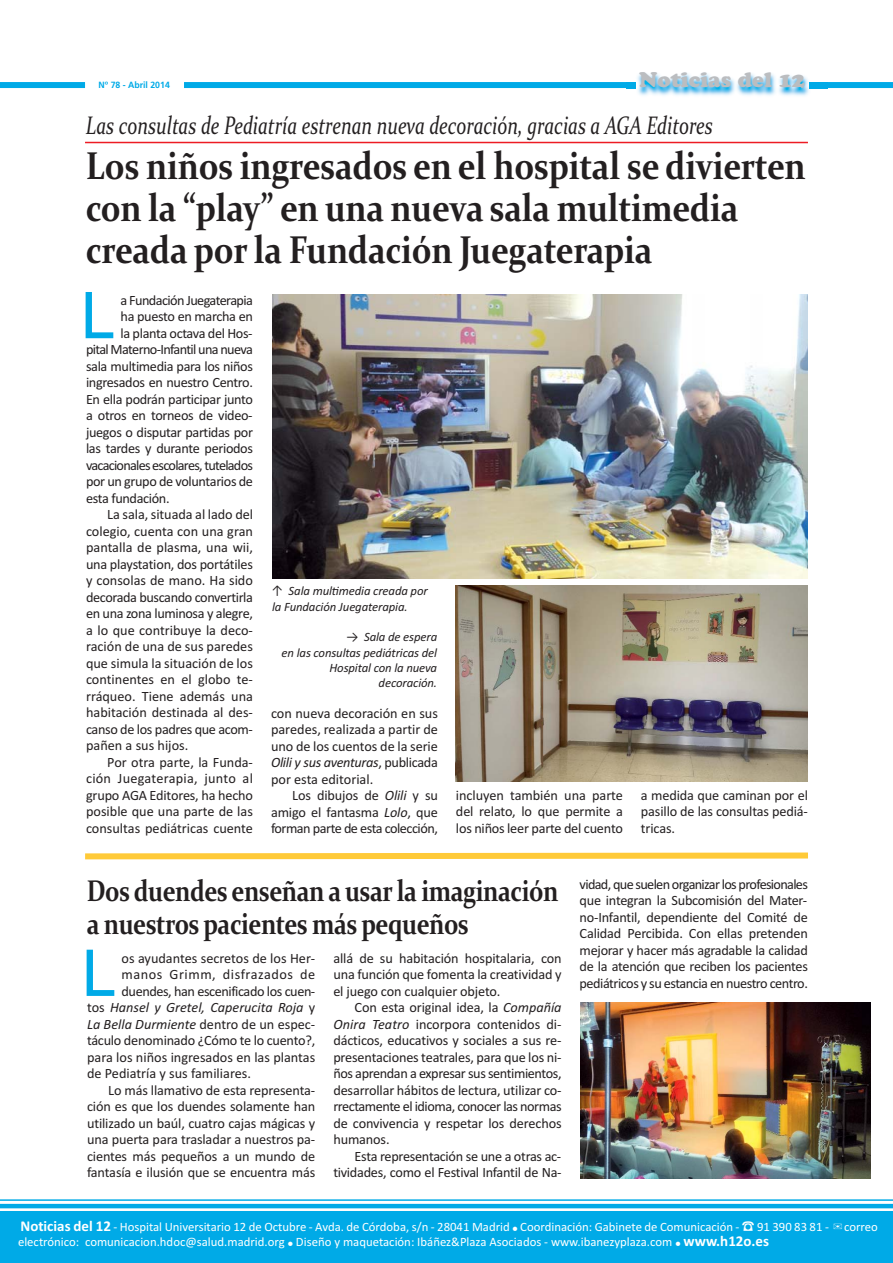
<style>
.page{position:relative;width:893px;height:1263px;background:#fff}
.page>*{position:absolute;margin:0;border:0;box-sizing:border-box;transform-origin:0 0}
.t1{font:700 63px "Bell Gothic Std";color:#00aae7}
.t2{font:700 39px/42px "Constantia";letter-spacing:-.01em;color:#231f20;scale:.85 1}
.t3{font:700 30px/33px "Constantia";letter-spacing:-.02em;color:#231f20;scale:.8 1}
.t4{font:italic 25.5px "Constantia";color:#231f20;scale:.75 1}
.t5{font:21px "Cooper Black Std";color:#bbbdc0}
.t6{font:14.25px/16.5px "Calibri";letter-spacing:-.01em;color:#231f20;text-align:justify}
.t7{font:italic 14.25px "Calibri";color:#231f20}
.t8{font:14.25px "Calibri";letter-spacing:-.03em;color:#231f20}
.t9{font:14.25px "Calibri";letter-spacing:-.055em;color:#231f20}
.t10{font:14.25px "Calibri";letter-spacing:-.045em;color:#231f20}
.t11{font:14.25px "Calibri";letter-spacing:.04em;color:#231f20}
.t12{font:14.25px "Calibri";letter-spacing:.02em;color:#231f20}
.t13{font:14.25px "Calibri";letter-spacing:-.04em;color:#231f20}
.t14{font:12.75px/15px "Calibri";color:#fff}
.t15{font:italic 12.75px/15.3px "Calibri";letter-spacing:-.01em;color:#231f20}
.t16{font:700 9px "Frutiger";color:#00aae7}
.s1{font-style:italic}
.s2{font-style:normal}
.s3{font-weight:700;font-size:15px}
.s4{font-family:"Lucida Sans Unicode";font-size:7.5px}
.s5{font-family:"MS Gothic"}
</style>
<div class="page">
<div style="left:184px;top:82px;width:452px;height:6px;background:#00aae7"></div>
<div style="left:809px;top:82px;width:84px;height:6px;background:#00aae7"></div>
<img style="left:627px;top:73px;width:201px;height:23px">
<svg style="left:627px;top:82px;width:9px;height:6px"></svg>
<img style="left:809px;top:82px;width:19px;height:6px">
<div style="left:0;top:82px;width:85px;height:6px;background:#00aae7"></div>
<div style="left:0;top:1211px;width:893px;height:52px;background:#00aae7"></div>
<hr style="left:0;top:1199px;width:893px;height:2px;background:#00aae7">
<hr style="left:0;top:1204px;width:893px;height:4px;background:#00aae7">
<img style="left:580px;top:1002px;width:290px;height:177px">
<svg style="left:85px;top:852px;width:723px;height:8px;background:#ffd769"></svg>
<hr style="left:85px;top:142px;width:723px;height:1px;background:#ed1c24">
<img style="left:456px;top:585px;width:352px;height:196px">
<img style="left:272px;top:294px;width:536px;height:284px">
<p class="t16" style="left:99px;top:81px;width:73px">Nº 78 - Abril 2014</p>
<h3 class="t5" style="left:639px;top:68px;width:168px">Noticias del 12</h3>
<h3 class="t4" style="left:86px;top:115px;width:838px">Las consultas de Pediatría estrenan nueva decoración, gracias a AGA Editores</h3>
<h2 class="t2" style="left:86px;top:149px;width:848px">Los niños ingresados en el hospital se divierten con la “play” en una nueva sala multimedia creada por la Fundación Juegaterapia</h2>
<h1 class="t1" style="left:78px;top:280px;width:40px">L</h1>
<p class="t13" style="left:121px;top:295px;width:134px">a Fundación Juegaterapia</p>
<p class="t6" style="left:121px;top:309px;width:134px">ha puesto en marcha en</p>
<p class="t6" style="left:121px;top:326px;width:134px">la planta octava del Hos-</p>
<p class="t10" style="left:86px;top:345px;width:168px">pital Materno-Infantil una nueva</p>
<p class="t6" style="left:86px;top:359px;width:168px">sala multimedia para los niños</p>
<p class="t6" style="left:86px;top:375px;width:168px">ingresados en nuestro Centro.</p>
<p class="t6" style="left:86px;top:392px;width:168px">En ella podrán participar junto</p>
<p class="t6" style="left:86px;top:408px;width:168px">a otros en torneos de video-</p>
<p class="t6" style="left:86px;top:425px;width:168px">juegos o disputar partidas por</p>
<p class="t6" style="left:86px;top:441px;width:168px">las tardes y durante periodos</p>
<p class="t9" style="left:86px;top:460px;width:168px">vacacionales escolares, tutelados</p>
<p class="t6" style="left:86px;top:474px;width:168px">por un grupo de voluntarios de</p>
<p class="t6" style="left:86px;top:491px;width:85px">esta fundación.</p>
<p class="t6" style="left:107px;top:507px;width:147px">La sala, situada al lado del</p>
<p class="t6" style="left:86px;top:524px;width:168px">colegio, cuenta con una gran</p>
<p class="t6" style="left:86px;top:540px;width:168px">pantalla de plasma, una wii,</p>
<p class="t6" style="left:86px;top:557px;width:168px">una playstation, dos portátiles</p>
<p class="t6" style="left:86px;top:573px;width:168px">y consolas de mano. Ha sido</p>
<p class="t8" style="left:86px;top:592px;width:168px">decorada buscando convertirla</p>
<p class="t6" style="left:86px;top:606px;width:168px">en una zona luminosa y alegre,</p>
<p class="t6" style="left:86px;top:623px;width:168px">a lo que contribuye la deco-</p>
<p class="t6" style="left:86px;top:639px;width:168px">ración de una de sus paredes</p>
<p class="t6" style="left:86px;top:656px;width:168px">que simula la situación de los</p>
<p class="t6" style="left:86px;top:672px;width:168px">continentes en el globo te-</p>
<p class="t6" style="left:86px;top:689px;width:168px">rráqueo. Tiene además una</p>
<p class="t6" style="left:86px;top:705px;width:168px">habitación destinada al des-</p>
<p class="t6" style="left:86px;top:722px;width:168px">canso de los padres que acom-</p>
<p class="t6" style="left:86px;top:738px;width:104px">pañen a sus hijos.</p>
<p class="t6" style="left:107px;top:755px;width:147px">Por otra parte, la Funda-</p>
<p class="t12" style="left:86px;top:774px;width:168px">ción Juegaterapia, junto al</p>
<p class="t6" style="left:86px;top:788px;width:168px">grupo AGA Editores, ha hecho</p>
<p class="t6" style="left:86px;top:804px;width:168px">posible que una parte de las</p>
<p class="t6" style="left:86px;top:821px;width:168px">consultas pediátricas cuente</p>
<p class="t15" style="left:283px;top:597px;width:13px;rotate:-180deg">↓</p>
<p class="t15" style="left:272px;top:585px;width:157px;text-indent:17px">Sala multimedia creada por la Fundacion Juegaterapia.</p>
<p class="t15" style="left:330px;top:600px;width:4px">́</p>
<p class="t15" style="left:282px;top:630px;width:157px;text-align:right">Sala de espera<br>en las consultas pediatricas del</p>
<p class="t15" style="left:345px;top:643px;width:13px;rotate:-90deg">↓</p>
<p class="t15" style="left:392px;top:646px;width:4px">́</p>
<p class="t15" style="left:329px;top:661px;width:109px">Hospital con la nueva</p>
<p class="t15" style="left:379px;top:676px;width:60px">decoracion.́</p>
<p class="t6" style="left:271px;top:706px;width:169px">con nueva decoración en sus paredes, realizada a partir de uno de los cuentos de la serie <span class="s1">Olili y sus aventuras</span>, publicada por esta editorial.</p>
<p class="t6" style="left:271px;top:788px;width:168px;text-indent:21px">Los dibujos de <span class="s1">Olili</span> y su amigo el fantasma <span class="s1">Lolo</span>, que forman parte de esta colección,</p>
<p class="t6" style="left:456px;top:788px;width:168px">incluyen también una parte del relato, lo que permite a los niños leer parte del cuento</p>
<p class="t6" style="left:641px;top:788px;width:168px">a medida que caminan por el pasillo de las consultas pediá&shy;tricas.</p>
<h3 class="t3" style="left:87px;top:877px;width:591px">Dos duendes enseñan a usar la imaginación a nuestros pacientes más pequeños</h3>
<h1 class="t1" style="left:79px;top:937px;width:40px">L</h1>
<p class="t6" style="left:122px;top:951px;width:195px">os ayudantes secretos de los Her-</p>
<p class="t11" style="left:122px;top:969px;width:195px">manos Grimm, disfrazados de</p>
<p class="t8" style="left:122px;top:986px;width:195px">duendes, han escenificado los cuen-</p>
<p class="t7" style="left:87px;top:1002px;width:230px"><span class="s2">tos</span> Hansel y Gretel, Caperucita Roja <span class="s2">y</span></p>
<p class="t7" style="left:87px;top:1019px;width:230px">La Bella Durmiente <span class="s2">dentro de un espec-</span></p>
<p class="t6" style="left:87px;top:1033px;width:230px">táculo denominado ¿Cómo te lo cuento?,</p>
<p class="t6" style="left:87px;top:1050px;width:230px">para los niños ingresados en las plantas</p>
<p class="t6" style="left:87px;top:1066px;width:166px">de Pediatría y sus familiares.</p>
<p class="t6" style="left:108px;top:1083px;width:208px">Lo más llamativo de esta representa-</p>
<p class="t6" style="left:87px;top:1099px;width:230px">ción es que los duendes solamente han</p>
<p class="t6" style="left:87px;top:1116px;width:230px">utilizado un baúl, cuatro cajas mágicas y</p>
<p class="t6" style="left:87px;top:1132px;width:230px">una puerta para trasladar a nuestros pa-</p>
<p class="t6" style="left:87px;top:1149px;width:230px">cientes más pequeños a un mundo de</p>
<p class="t6" style="left:87px;top:1165px;width:230px">fantasía e ilusión que se encuentra más</p>
<p class="t6" style="left:333px;top:951px;width:230px">allá de su habitación hospitalaria, con una función que fomenta la creatividad y el juego con cualquier objeto.</p>
<p class="t6" style="left:333px;top:1000px;width:230px;text-indent:21px">Con esta original idea, la <span class="s1">Compañía Onira Teatro</span> incorpora contenidos di&shy;dácticos, educativos y sociales a sus re&shy;presentaciones teatrales, para que los ni&shy;ños aprendan a expresar sus sentimientos, desarrollar hábitos de lectura, utilizar co&shy;rrectamente el idioma, conocer las normas de convivencia y respetar los derechos humanos.</p>
<p class="t6" style="left:333px;top:1149px;width:230px;text-align:right">Esta representación se une a otras ac&shy;tividades, como el Festival Infantil de Na-</p>
<p class="t6" style="left:580px;top:877px;width:230px">vidad, que suelen organizar los profesionales que integran la Subcomisión del Mater&shy;no-Infantil, dependiente del Comité de Calidad Percibida. Con ellas pretenden mejorar y hacer más agradable la calidad de la atención que reciben los pacientes pediátricos y su estancia en nuestro centro.</p>
<p class="t14" style="left:18px;top:1221px;width:861px"><span class="s3">Noticias del 12</span> - Hospital Universitario 12 de Octubre - Avda. de Córdoba, s/n - 28041 Madrid <span class="s4">●</span> Coordinación: Gabinete de Comunicación - ☎ 91 390 83 81 - <span class="s5">✉</span>correo electrónico: comunicacion.hdoc@salud.madrid.org <span class="s4">●</span> Diseño y maquetación: Ibáñez&amp;Plaza Asociados - www.ibanezyplaza.com <span class="s4">●</span> <span class="s3">www.h12o.es</span></p>
</div>
